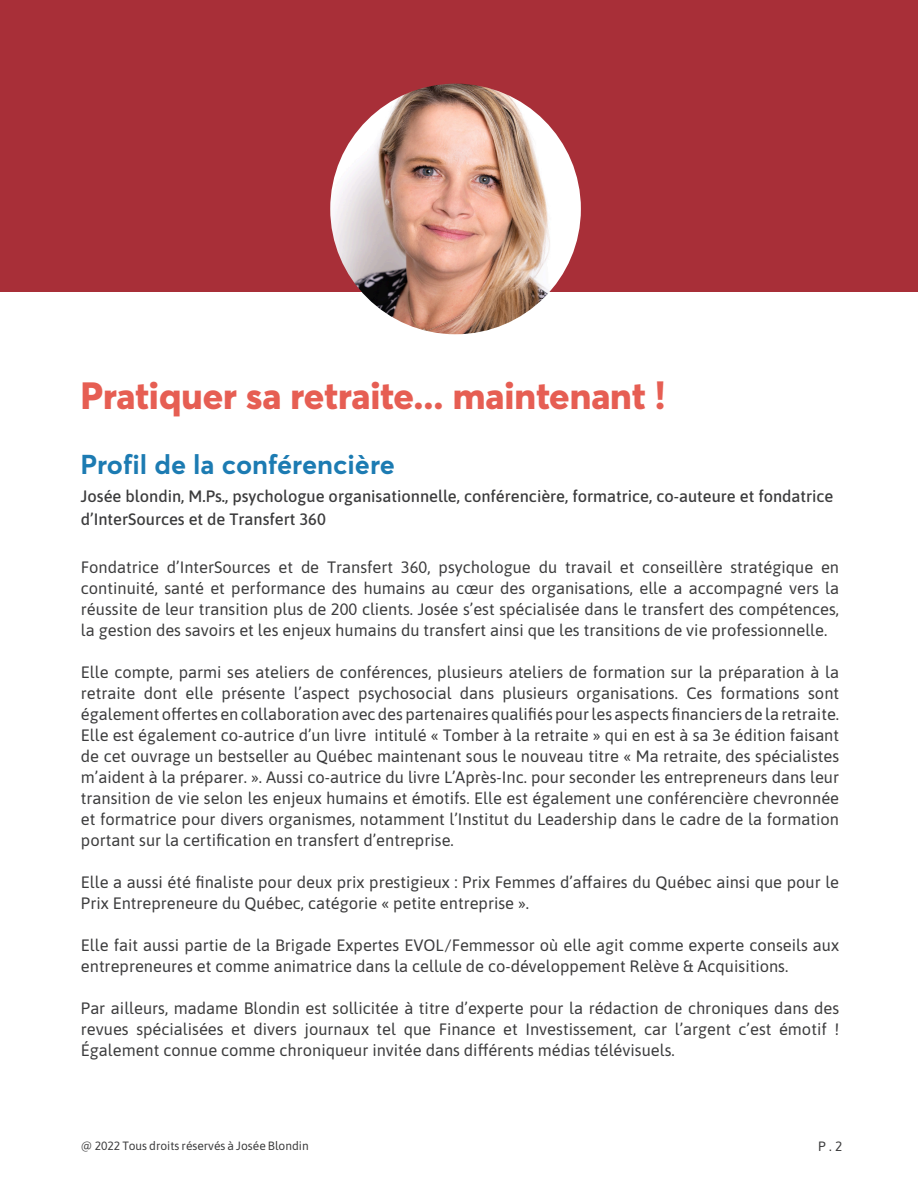
<style>
.page{position:relative;width:918px;height:1188px;background:#fff}
.page>*{position:absolute;margin:0;border:0;box-sizing:border-box;transform-origin:0 0}
.t1{font:800 37.5px "Averta";color:#e65e53}
.t2{font:700 27px "Averta";color:#1c7bb2}
.t3{font:16.5px/21px "Asap";color:#3c3c3d;text-align:justify}
.t4{font:500 16.5px/22.5px "Asap";color:#3c3c3d}
.t5{font:13.5px "Asap";color:#3c3c3d}
.t6{font:12px "Asap";color:#3c3c3d}
</style>
<div class="page">
<div style="left:0;top:0;width:918px;height:292px;background:#a82f38"></div>
<img style="left:330px;top:84px;width:251px;height:250px;border-radius:125px">
<h1 class="t1" style="left:80px;top:371px;width:587px">Pratiquer sa retraite... maintenant !</h1>
<h2 class="t2" style="left:80px;top:448px;width:316px">Profil de la conférencière</h2>
<p class="t4" style="left:81px;top:485px;width:754px">Josée blondin, M.Ps., psychologue organisationnelle, conférencière, formatrice, co-auteure et fondatrice d’InterSources et de Transfert 360</p>
<p class="t3" style="left:81px;top:556px;width:760px">Fondatrice d’InterSources et de Transfert 360, psychologue du travail et conseillère stratégique en continuité, santé et performance des humains au cœur des organisations, elle a accompagné vers la réussite de leur transition plus de 200 clients. Josée s’est spécialisée dans le transfert des compétences, la gestion des savoirs et les enjeux humains du transfert ainsi que les transitions de vie professionnelle.</p>
<p class="t3" style="left:81px;top:661px;width:760px">Elle compte, parmi ses ateliers de conférences, plusieurs ateliers de formation sur la préparation à la retraite dont elle présente l’aspect psychosocial dans plusieurs organisations. Ces formations sont également offertes en collaboration avec des partenaires qualifiés pour les aspects financiers de la retraite.<br>Elle est également co-autrice d’un livre intitulé « Tomber à la retraite » qui en est à sa 3e édition faisant de cet ouvrage un bestseller au Québec maintenant sous le nouveau titre « Ma retraite, des spécialistes m’aident à la préparer. ». Aussi co-autrice du livre L’Après-Inc. pour seconder les entrepreneurs dans leur transition de vie selon les enjeux humains et émotifs. Elle est également une conférencière chevronnée et formatrice pour divers organismes, notamment l’Institut du Leadership dans le cadre de la formation portant sur la certification en transfert d’entreprise.</p>
<p class="t3" style="left:81px;top:871px;width:760px">Elle a aussi été finaliste pour deux prix prestigieux : Prix Femmes d’affaires du Québec ainsi que pour le<br>Prix Entrepreneure du Québec, catégorie « petite entreprise ».</p>
<p class="t3" style="left:81px;top:934px;width:760px">Elle fait aussi partie de la Brigade Expertes EVOL/Femmessor où elle agit comme experte conseils aux entrepreneures et comme animatrice dans la cellule de co-développement Relève &amp; Acquisitions.</p>
<p class="t3" style="left:81px;top:997px;width:760px">Par ailleurs, madame Blondin est sollicitée à titre d’experte pour la rédaction de chroniques dans des revues spécialisées et divers journaux tel que Finance et Investissement, car l’argent c’est émotif !<br>Également connue comme chroniqueur invitée dans différents médias télévisuels.</p>
<p class="t6" style="left:81px;top:1138px;width:229px">@ 2022 Tous droits réservés à Josée Blondin</p>
<p class="t5" style="left:818px;top:1137px;width:26px">P . 2</p>
</div>
